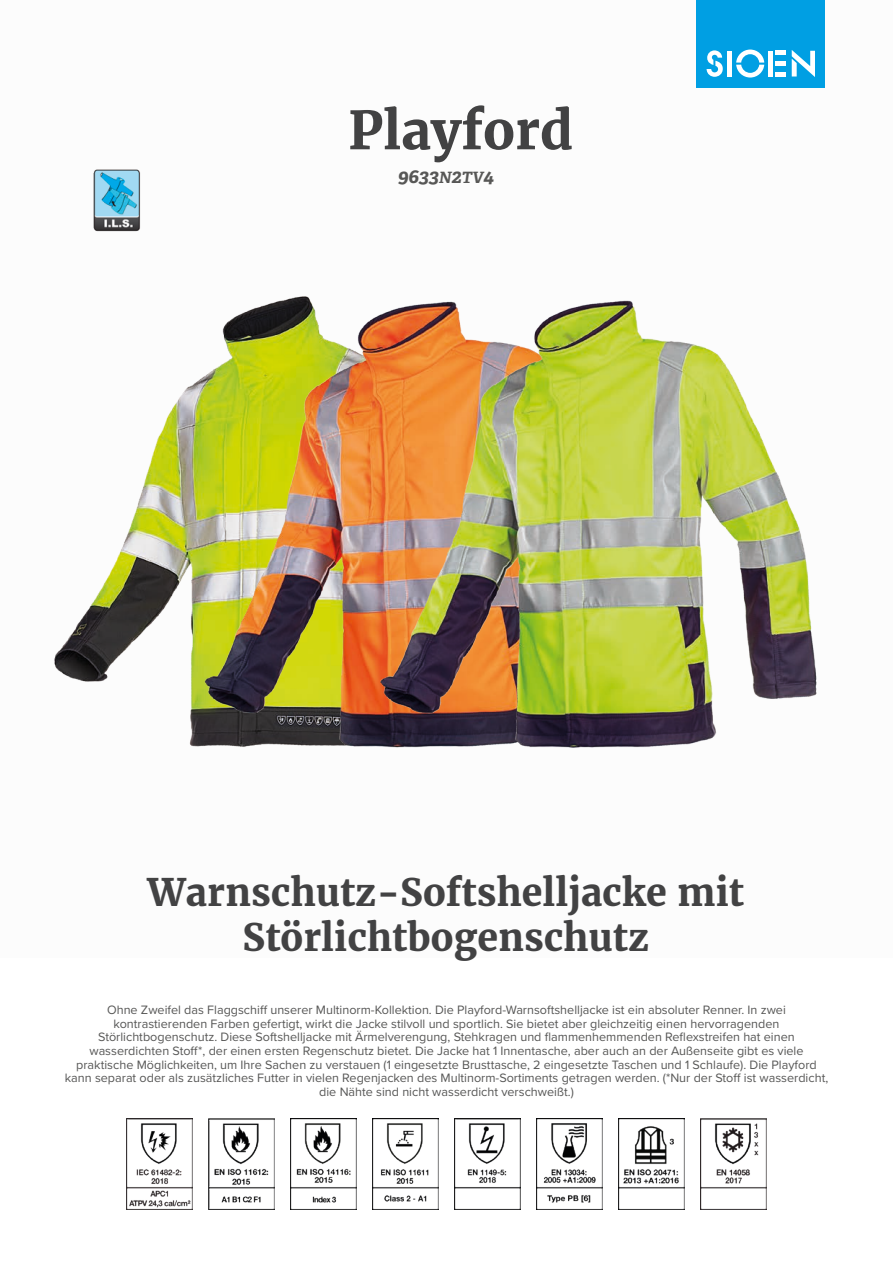
<style>
.page{position:relative;width:893px;height:1263px;background:#fff}
.page>*{position:absolute;margin:0;border:0;box-sizing:border-box;transform-origin:0 0}
.t1{font:700 52.5px "Merriweather";color:#424243}
.t2{font:700 37.5px/45px "Merriweather";color:#424243;text-align:center}
.t3{font:italic 700 19.5px "Adelle";color:#575756}
.t4{font:12.6px/13.6px "Proxima Nova";color:#575756;text-align:center}
.s1{font-size:15.6px}
</style>
<div class="page">
<div style="left:697px;top:0;width:128px;height:88px;background:#009fe3"></div>
<svg style="left:707px;top:50px;width:16px;height:27px"></svg>
<svg style="left:736px;top:50px;width:28px;height:28px"></svg>
<div style="left:727px;top:51px;width:5px;height:26px;background:#fff"></div>
<div style="left:768px;top:51px;width:5px;height:26px;background:#fff"></div>
<div style="left:775px;top:72px;width:11px;height:5px;background:#fff"></div>
<div style="left:775px;top:61px;width:11px;height:5px;background:#fff"></div>
<hr style="left:775px;top:51px;width:11px;height:4px;background:#fff">
<svg style="left:792px;top:50px;width:23px;height:27px"></svg>
<img style="left:95px;top:169px;width:43px;height:1px">
<img style="left:126px;top:1118px;width:66px;height:92px">
<img style="left:208px;top:1118px;width:66px;height:92px">
<img style="left:290px;top:1118px;width:66px;height:92px">
<img style="left:372px;top:1118px;width:66px;height:92px">
<img style="left:454px;top:1118px;width:67px;height:92px">
<img style="left:536px;top:1118px;width:67px;height:92px">
<img style="left:618px;top:1118px;width:67px;height:92px">
<img style="left:701px;top:1118px;width:66px;height:92px">
<img style="left:54px;top:170px;width:125px;height:512px">
<img style="left:179px;top:296px;width:178px;height:451px">
<img style="left:357px;top:300px;width:460px;height:448px">
<h1 class="t1" style="left:348px;top:95px;width:226px">Playford</h1>
<h3 class="t3" style="left:398px;top:164px;width:98px">9633<span class="s1">N</span>2<span class="s1">TV</span>4</h3>
<h2 class="t2" style="left:148px;top:869px;width:598px">Warnschutz-Softshelljacke mit<br>Störlichtbogenschutz</h2>
<p class="t4" style="left:65px;top:1002px;width:765px">Ohne Zweifel das Flaggschiff unserer Multinorm-Kollektion. Die Playford-Warnsoftshelljacke ist ein absoluter Renner. In zwei kontrastierenden Farben gefertigt, wirkt die Jacke stilvoll und sportlich. Sie bietet aber gleichzeitig einen hervorragenden Störlichtbogenschutz. Diese Softshelljacke mit Ärmelverengung, Stehkragen und flammenhemmenden Reflexstreifen hat einen wasserdichten Stoff*, der einen ersten Regenschutz bietet. Die Jacke hat 1 Innentasche, aber auch an der Außenseite gibt es viele praktische Möglichkeiten, um Ihre Sachen zu verstauen (1 eingesetzte Brusttasche, 2 eingesetzte Taschen und 1 Schlaufe). Die Playford kann separat oder als zusätzliches Futter in vielen Regenjacken des Multinorm-Sortiments getragen werden. (*Nur der Stoff ist wasserdicht, die Nähte sind nicht wasserdicht verschweißt.)</p>
</div>
